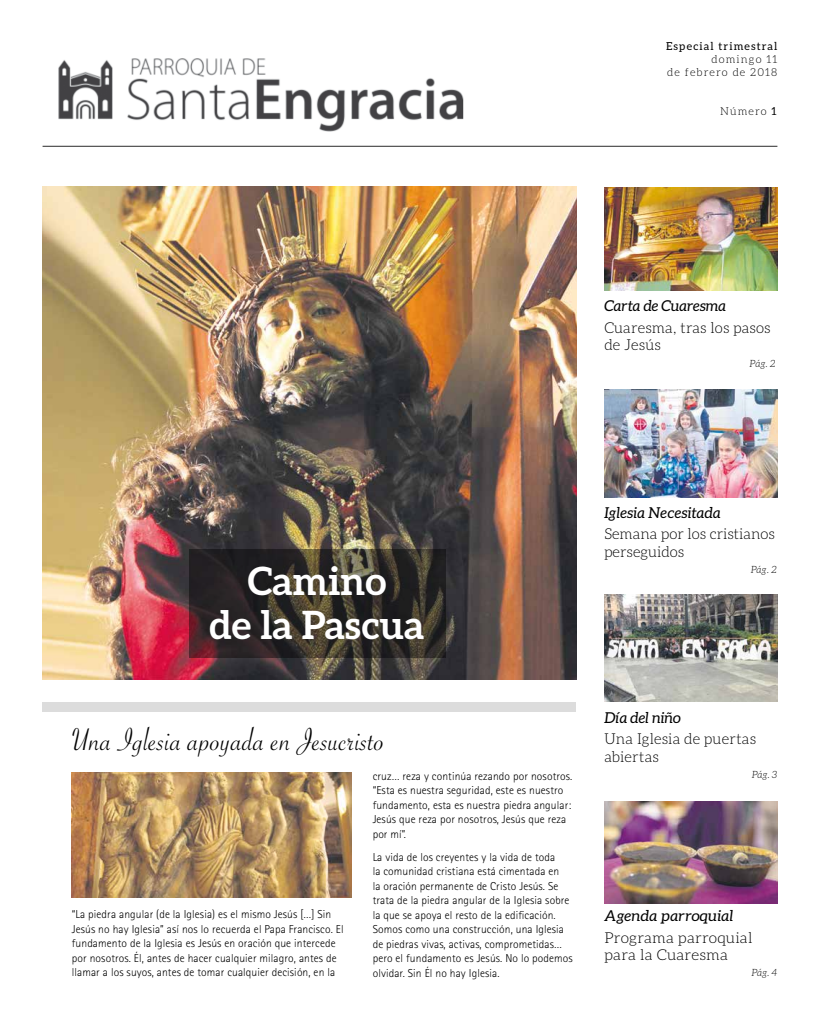
<style>
.page{position:relative;width:820px;height:1021px;background:#fff}
.page>*{position:absolute;margin:0;border:0;box-sizing:border-box;transform-origin:0 0}
.t1{font:700 39px/44px "Aleo";color:#fff;text-align:center}
.t2{font:34px "Savoye Let Plain";letter-spacing:.01em;color:#000}
.t3{font:300 15px/17.3px "Aleo";letter-spacing:.01em;color:#000}
.t4{font:italic 15px "Aleo";letter-spacing:.01em;color:#000}
.t5{font:300 15px/17.3px "Aleo";letter-spacing:.01em;color:#000;scale:1.04 1}
.t6{font:italic 15px "Aleo";letter-spacing:.01em;color:#000;scale:1.04 1}
.t7{font:300 11.5px/14.5px "Rotis Sans Serif";letter-spacing:.01em;color:#000}
.t8{font:300 11px/13.2px "Aleo";letter-spacing:.1em;color:#000;text-align:right}
.t9{font:11px "Aleo";letter-spacing:.1em;color:#000}
.t10{font:italic 300 10px "Aleo";letter-spacing:-.01em;color:#000}
.s1{font-weight:400}
</style>
<div class="page">
<hr style="left:43px;top:146px;width:734px;height:1px;background:#000">
<img style="left:58px;top:58px;width:406px;height:74px">
<img style="left:604px;top:594px;width:173px;height:107px">
<img style="left:43px;top:186px;width:533px;height:493px">
<svg style="left:189px;top:549px;width:256px;height:108px;background:#332d29"></svg>
<img style="left:604px;top:801px;width:173px;height:102px">
<img style="left:604px;top:389px;width:173px;height:108px">
<img style="left:604px;top:187px;width:173px;height:104px">
<div style="left:43px;top:702px;width:532px;height:10px;background:#dcdcdc"></div>
<img style="left:72px;top:772px;width:279px;height:125px">
<p class="t9" style="left:665px;top:40px;width:113px">Especial trimestral</p>
<p class="t8" style="left:667px;top:53px;width:111px">domingo 11<br>de febrero de 2018</p>
<p class="t8" style="left:720px;top:104px;width:58px">Número <span class="s1">1</span></p>
<h3 class="t4" style="left:604px;top:297px;width:123px">Carta de Cuaresma</h3>
<h3 class="t3" style="left:604px;top:318px;width:168px">Cuaresma, tras los pasos de Jesús</h3>
<p class="t10" style="left:749px;top:358px;width:27px">Pág. 2</p>
<h1 class="t1" style="left:209px;top:558px;width:216px">Camino<br>de la Pascua</h1>
<h2 class="t2" style="left:72px;top:717px;width:314px">Una Iglesia apoyada en Jesucristo</h2>
<p class="t7" style="left:72px;top:907px;width:273px">“La piedra angular (de la Iglesia) es el mismo Jesús […] Sin Jesús no hay Iglesia” así nos lo recuerda el Papa Francisco. El fundamento de la Iglesia es Jesús en oración que intercede por nosotros. Él, antes de hacer cualquier milagro, antes de llamar a los suyos, antes de tomar cualquier decisión, en la</p>
<p class="t7" style="left:372px;top:768px;width:201px">cruz… reza y continúa rezando por nosotros. “Esta es nuestra seguridad, este es nuestro fundamento, esta es nuestra piedra angular:<br>Jesús que reza por nosotros, Jesús que reza por mí”.</p>
<p class="t7" style="left:372px;top:849px;width:201px">La vida de los creyentes y la vida de toda<br>la comunidad cristiana está cimentada en<br>la oración permanente de Cristo Jesús. Se trata de la piedra angular de la Iglesia sobre la que se apoya el resto de la edificación.<br>Somos como una construcción, una Iglesia de piedras vivas, activas, comprometidas… pero el fundamento es Jesús. No lo podemos olvidar. Sin Él no hay Iglesia.</p>
<h3 class="t4" style="left:604px;top:504px;width:118px">Iglesia Necesitada</h3>
<h3 class="t3" style="left:604px;top:525px;width:172px">Semana por los cristianos perseguidos</h3>
<p class="t10" style="left:750px;top:564px;width:27px">Pág. 2</p>
<h3 class="t4" style="left:604px;top:708px;width:78px">Día del niño</h3>
<h3 class="t3" style="left:604px;top:730px;width:153px">Una Iglesia de puertas abiertas</h3>
<p class="t10" style="left:751px;top:769px;width:27px">Pág. 3</p>
<h3 class="t6" style="left:604px;top:907px;width:125px">Agenda parroquial</h3>
<h3 class="t5" style="left:604px;top:928px;width:144px">Programa parroquial para la Cuaresma</h3>
<p class="t10" style="left:751px;top:966px;width:28px">Pág. 4</p>
</div>
